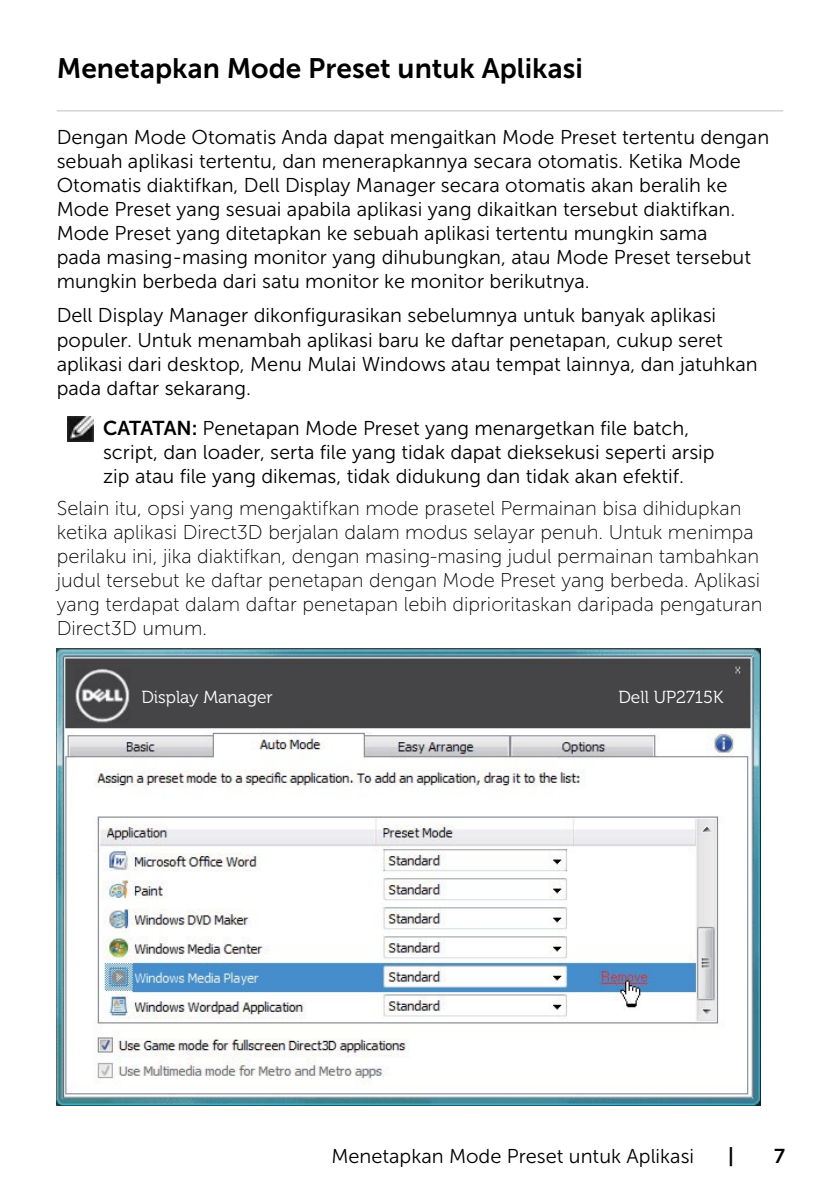
<style>
.page{position:relative;width:840px;height:1191px;background:#fff}
.page>*{position:absolute;margin:0;border:0;box-sizing:border-box;transform-origin:0 0}
.Head1{font:28px "Museo Sans For Dell 700";color:#000}
.內文{font:20px/24px "Museo Sans For Dell 300";color:#000}
.t1{font:20px/24px "Museo Sans For Dell 100";color:#000}
.t2{font:20px "Museo Sans For Dell 700";color:#000}
.t3{font:17.4px "Museo For Dell 300";color:#fff}
.s1{font-family:"Museo Sans For Dell 700"}
</style>
<div class="page">
<hr style="left:57px;top:110px;width:725px;height:1px;background:#bec0c2">
<img style="left:67px;top:416px;width:26px;height:25px">
<img style="left:57px;top:649px;width:703px;height:456px">
<p class="Head1" style="left:57px;top:52px;width:527px">Menetapkan Mode Preset untuk Aplikasi</p>
<p class="內文" style="left:57px;top:126px;width:713px">Dengan Mode Otomatis Anda dapat mengaitkan Mode Preset tertentu dengan sebuah aplikasi tertentu, dan menerapkannya secara otomatis. Ketika Mode Otomatis diaktifkan, Dell Display Manager secara otomatis akan beralih ke Mode Preset yang sesuai apabila aplikasi yang dikaitkan tersebut diaktifkan.<br>Mode Preset yang ditetapkan ke sebuah aplikasi tertentu mungkin sama<br>pada masing-masing monitor yang dihubungkan, atau Mode Preset tersebut mungkin berbeda dari satu monitor ke monitor berikutnya.</p>
<p class="內文" style="left:57px;top:304px;width:702px">Dell Display Manager dikonfigurasikan sebelumnya untuk banyak aplikasi populer. Untuk menambah aplikasi baru ke daftar penetapan, cukup seret aplikasi dari desktop, Menu Mulai Windows atau tempat lainnya, dan jatuhkan pada daftar sekarang.</p>
<p class="內文" style="left:103px;top:416px;width:612px"><span class="s1">CATATAN:</span> Penetapan Mode Preset yang menargetkan file batch, script, dan loader, serta file yang tidak dapat dieksekusi seperti arsip zip atau file yang dikemas, tidak didukung dan tidak akan efektif.</p>
<p class="t1" style="left:57px;top:496px;width:706px">Selain itu, opsi yang mengaktifkan mode prasetel Permainan bisa dihidupkan ketika aplikasi Direct3D berjalan dalam modus selayar penuh. Untuk menimpa perilaku ini, jika diaktifkan, dengan masing-masing judul permainan tambahkan judul tersebut ke daftar penetapan dengan Mode Preset yang berbeda. Aplikasi yang terdapat dalam daftar penetapan lebih diprioritaskan daripada pengaturan Direct3D umum.</p>
<p class="t3" style="left:141px;top:687px;width:133px">Display Manager</p>
<p class="t3" style="left:618px;top:687px;width:106px">Dell UP2715K</p>
<p class="內文" style="left:331px;top:1143px;width:364px">Menetapkan Mode Preset untuk Aplikasi</p>
<p class="t2" style="left:727px;top:1144px;width:7px">|</p>
<p class="t2" style="left:773px;top:1144px;width:12px">7</p>
</div>
